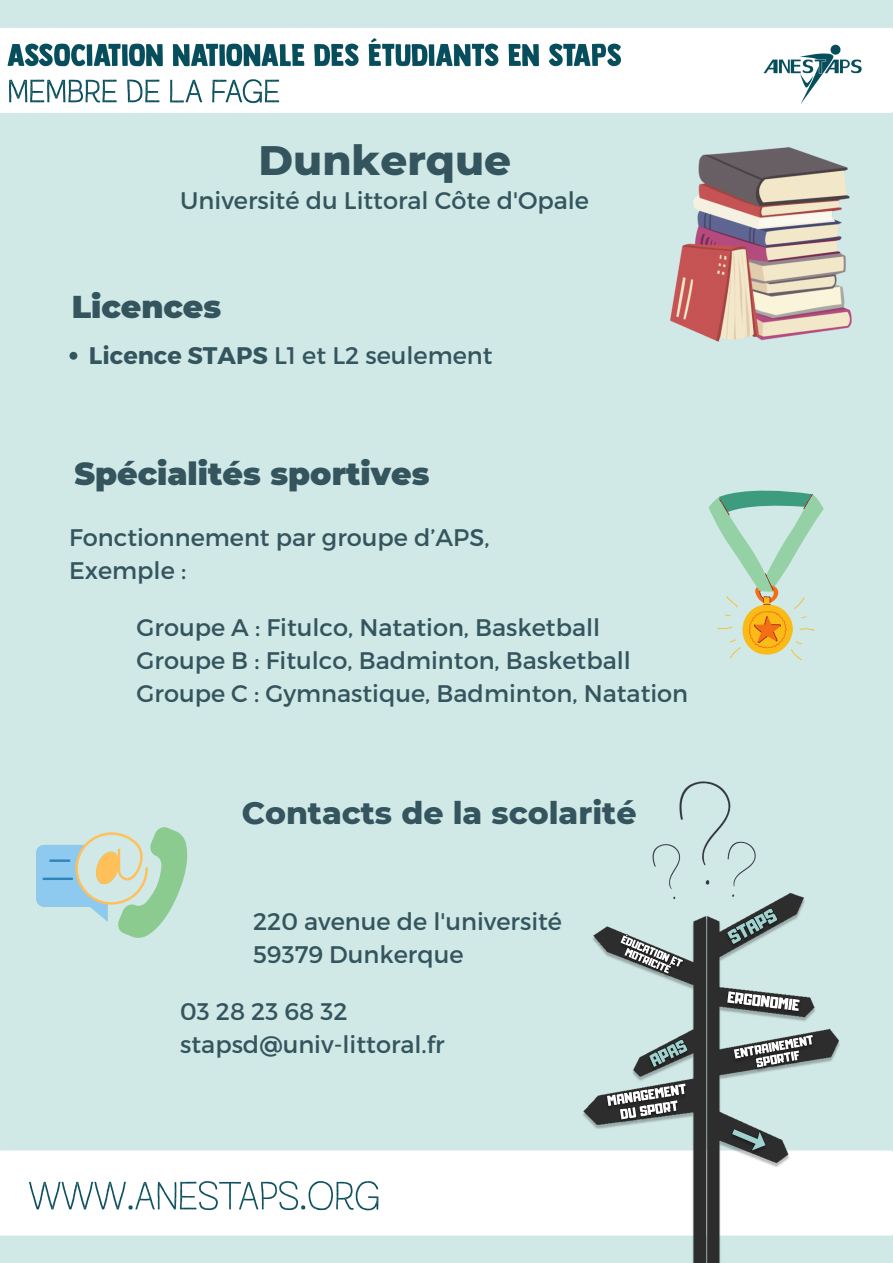
<style>
.page{position:relative;width:893px;height:1263px;background:#fff}
.page>*{position:absolute;margin:0;border:0;box-sizing:border-box;transform-origin:0 0}
.t1{font:800 42px "Montserrat";color:#34555e}
.t2{font:900 31.5px "Montserrat";color:#34555e}
.t3{font:800 31.5px "Montserrat";color:#34555e}
.t4{font:24px/33.2px "Montserrat";color:#34555e}
.s1{font-weight:700}
</style>
<div class="page">
<img style="left:0;top:0;width:893px;height:1263px">
<img style="left:670px;top:147px;width:181px;height:194px">
<svg style="left:69px;top:352px;width:8px;height:8px"></svg>
<svg style="left:708px;top:485px;width:116px;height:175px"></svg>
<svg style="left:36px;top:826px;width:153px;height:113px"></svg>
<hr style="left:49px;top:859px;width:21px;height:3px;background:#2f84b9">
<hr style="left:42px;top:878px;width:31px;height:2px;background:#2f84b9">
<h1 class="t1" style="left:258px;top:134px;width:254px">Dunkerque</h1>
<p class="t4" style="left:180px;top:183px;width:410px">Université du Littoral Côte d'Opale</p>
<h2 class="t2" style="left:72px;top:288px;width:151px">Licences</h2>
<p class="t4" style="left:89px;top:337px;width:405px"><span class="s1">Licence STAPS</span> L1 et L2 seulement</p>
<h2 class="t2" style="left:74px;top:455px;width:356px">Spécialités sportives</h2>
<p class="t4" style="left:69px;top:519px;width:422px">Fonctionnement par groupe d’APS,<br>Exemple :</p>
<p class="t4" style="left:137px;top:609px;width:553px">Groupe A : Fitulco, Natation, Basketball<br>Groupe B : Fitulco, Badminton, Basketball<br>Groupe C : Gymnastique, Badminton, Natation</p>
<h2 class="t3" style="left:242px;top:793px;width:396px">Contacts de la scolarité</h2>
<p class="t4" style="left:253px;top:904px;width:310px">220 avenue de l'université<br>59379 Dunkerque</p>
<p class="t4" style="left:180px;top:994px;width:266px">03 28 23 68 32 stapsd@univ-littoral.fr</p>
</div>
